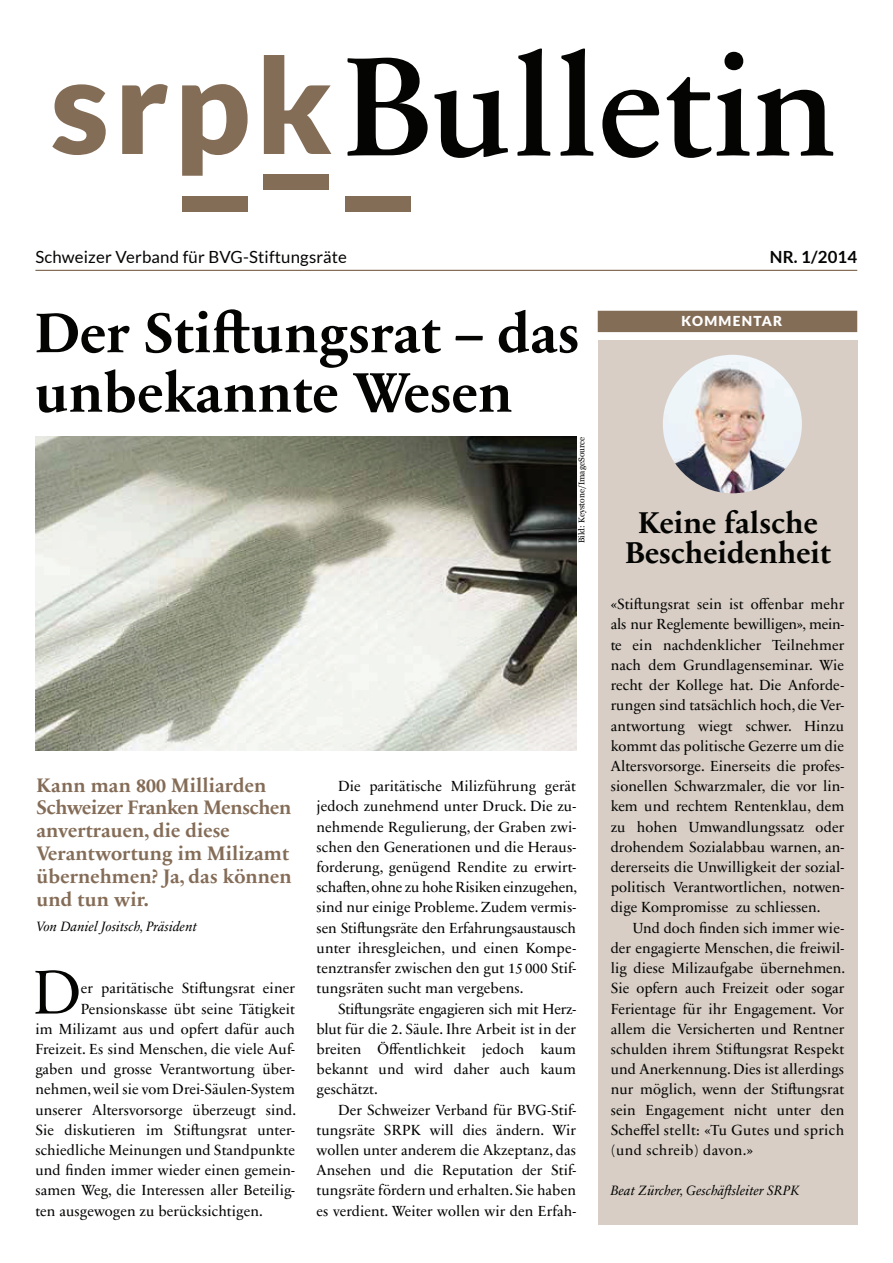
<style>
.page{position:relative;width:893px;height:1263px;background:#fff}
.page>*{position:absolute;margin:0;border:0;box-sizing:border-box;transform-origin:0 0}
.t1{font:600 142.5px "Sabon Next LT Pro";color:#040503}
.t2{font:62.7px "Sabon Next LT Pro Display";color:#040503}
.t3{font:700 56.4px/59.6px "Sabon Next LT Pro";color:#040503}
.t4{font:700 30.45px/30px "Sabon Next LT Pro";color:#040503;text-align:center}
.t5{font:700 19.8px/23px "Sabon Next LT Pro";letter-spacing:.005em;color:#846c57}
.t6{font:16.8px "Lato";letter-spacing:.01em;color:#040503}
.t7{font:700 16.8px "Lato";letter-spacing:.01em;color:#040503}
.t8{font:14.85px/20.2px "Sabon Next LT Pro";letter-spacing:.005em;color:#040503;text-align:justify}
.t9{font:italic 13.8px "Sabon Next LT Pro";letter-spacing:.005em;color:#040503}
.t10{font:900 13.8px "Lato";letter-spacing:.09em;color:#fff}
.t11{font:8.4px "Georgia";color:#040503}
</style>
<div class="page">
<div style="left:598px;top:341px;width:259px;height:884px;background:#d8cec6"></div>
<svg style="left:52px;top:84px;width:54px;height:71px"></svg>
<svg style="left:122px;top:84px;width:46px;height:70px"></svg>
<svg style="left:182px;top:84px;width:66px;height:92px"></svg>
<svg style="left:264px;top:55px;width:67px;height:99px"></svg>
<div style="left:182px;top:196px;width:65px;height:16px;background:#846d57"></div>
<div style="left:264px;top:175px;width:65px;height:15px;background:#846d57"></div>
<div style="left:345px;top:196px;width:65px;height:16px;background:#846d57"></div>
<hr style="left:35px;top:270px;width:822px;height:1px;background:#846d57">
<img style="left:663px;top:355px;width:139px;height:138px;border-radius:50%">
<div style="left:598px;top:311px;width:259px;height:21px;background:#846d57"></div>
<img style="left:35px;top:437px;width:541px;height:314px">
<h1 class="t1" style="left:342px;top:23px;width:496px">Bulletin</h1>
<p class="t6" style="left:35px;top:246px;width:313px">Schweizer Verband für BVG-Stiftungsräte</p>
<p class="t7" style="left:770px;top:246px;width:89px">NR. 1/2014</p>
<h3 class="t3" style="left:35px;top:307px;width:546px">Der Stiftungsrat – das unbekannte Wesen</h3>
<p class="t11" style="left:577px;top:543px;width:108px;rotate:-90deg">Bild: Keystone/ImageSource</p>
<h3 class="t5" style="left:37px;top:775px;width:257px">Kann man 800 Milliarden<br>Schweizer Franken Menschen anvertrauen, die diese<br>Verantwortung im Milizamt übernehmen? Ja, das können und tun wir.</h3>
<p class="t9" style="left:37px;top:920px;width:162px">Von Daniel Jositsch, Präsident</p>
<h2 class="t2" style="left:33px;top:955px;width:49px">D</h2>
<p class="t8" style="left:81px;top:979px;width:215px">er paritätische Stiftungsrat einer</p>
<p class="t8" style="left:81px;top:999px;width:215px">Pensionskasse übt seine Tätigkeit</p>
<p class="t8" style="left:35px;top:1020px;width:261px">im Milizamt aus und opfert dafür auch</p>
<p class="t8" style="left:35px;top:1040px;width:261px">Freizeit. Es sind Menschen, die viele Auf-</p>
<p class="t8" style="left:35px;top:1060px;width:261px">gaben und grosse Verantwortung über-</p>
<p class="t8" style="left:35px;top:1080px;width:261px">nehmen, weil sie vom Drei-Säulen-System</p>
<p class="t8" style="left:35px;top:1101px;width:262px">unserer Altersvorsorge überzeugt sind.</p>
<p class="t8" style="left:35px;top:1121px;width:261px">Sie diskutieren im Stiftungsrat unter-</p>
<p class="t8" style="left:35px;top:1141px;width:261px">schiedliche Meinungen und Standpunkte</p>
<p class="t8" style="left:35px;top:1161px;width:261px">und finden immer wieder einen gemein-</p>
<p class="t8" style="left:35px;top:1181px;width:261px">samen Weg, die Interessen aller Beteilig-</p>
<p class="t8" style="left:35px;top:1202px;width:229px">ten ausgewogen zu berücksichtigen.</p>
<p class="t8" style="left:317px;top:777px;width:262px;text-indent:22px">Die paritätische Milizführung gerät jedoch zunehmend unter Druck. Die zu&shy;nehmende Regulierung, der Graben zwi&shy;schen den Generationen und die Heraus&shy;forderung, genügend Rendite zu erwirt&shy;schaften, ohne zu hohe Risiken einzugehen, sind nur einige Probleme. Zudem vermis&shy;sen Stiftungsräte den Erfahrungsaustausch unter ihresgleichen, und einen Kompe&shy;tenztransfer zwischen den gut 15 000 Stif&shy;tungsräten sucht man vergebens.</p>
<p class="t8" style="left:317px;top:999px;width:261px;text-indent:22px">Stiftungsräte engagieren sich mit Herz&shy;blut für die 2. Säule. Ihre Arbeit ist in der breiten Öffentlichkeit jedoch kaum bekannt und wird daher auch kaum geschätzt.</p>
<p class="t8" style="left:317px;top:1101px;width:261px;text-indent:22px">Der Schweizer Verband für BVG-Stif&shy;tungsräte SRPK will dies ändern. Wir wollen unter anderem die Akzeptanz, das Ansehen und die Reputation der Stif&shy;tungsräte fördern und erhalten. Sie haben es verdient. Weiter wollen wir den Erfah-</p>
<p class="t10" style="left:681px;top:313px;width:102px">KOMMENTAR</p>
<h3 class="t4" style="left:625px;top:510px;width:207px">Keine falsche<br>Bescheidenheit</h3>
<p class="t8" style="left:611px;top:595px;width:235px">«Stiftungsrat sein ist offenbar mehr als nur Reglemente bewilligen», mein&shy;te ein nachdenklicher Teilnehmer nach dem Grundlagenseminar. Wie recht der Kollege hat. Die Anforde&shy;rungen sind tatsächlich hoch, die Ver&shy;antwortung wiegt schwer. Hinzu kommt das politische Gezerre um die Altersvorsorge. Einerseits die profes&shy;sionellen Schwarzmaler, die vor lin&shy;kem und rechtem Rentenklau, dem zu hohen Umwandlungssatz oder drohendem Sozialabbau warnen, an&shy;dererseits die Unwilligkeit der sozial&shy;politisch Verantwortlichen, notwen&shy;dige Kompromisse zu schliessen.</p>
<p class="t8" style="left:611px;top:919px;width:236px;text-indent:22px">Und doch finden sich immer wie&shy;der engagierte Menschen, die freiwil&shy;lig diese Milizaufgabe übernehmen.<br>Sie opfern auch Freizeit oder sogar Ferientage für ihr Engagement. Vor allem die Versicherten und Rentner schulden ihrem Stiftungsrat Respekt und Anerkennung. Dies ist allerdings nur möglich, wenn der Stiftungsrat sein Engagement nicht unter den Scheffel stellt: «Tu Gutes und sprich (und schreib) davon.»</p>
<p class="t9" style="left:611px;top:1185px;width:191px">Beat Zürcher, Geschäftsleiter SRPK</p>
</div>
